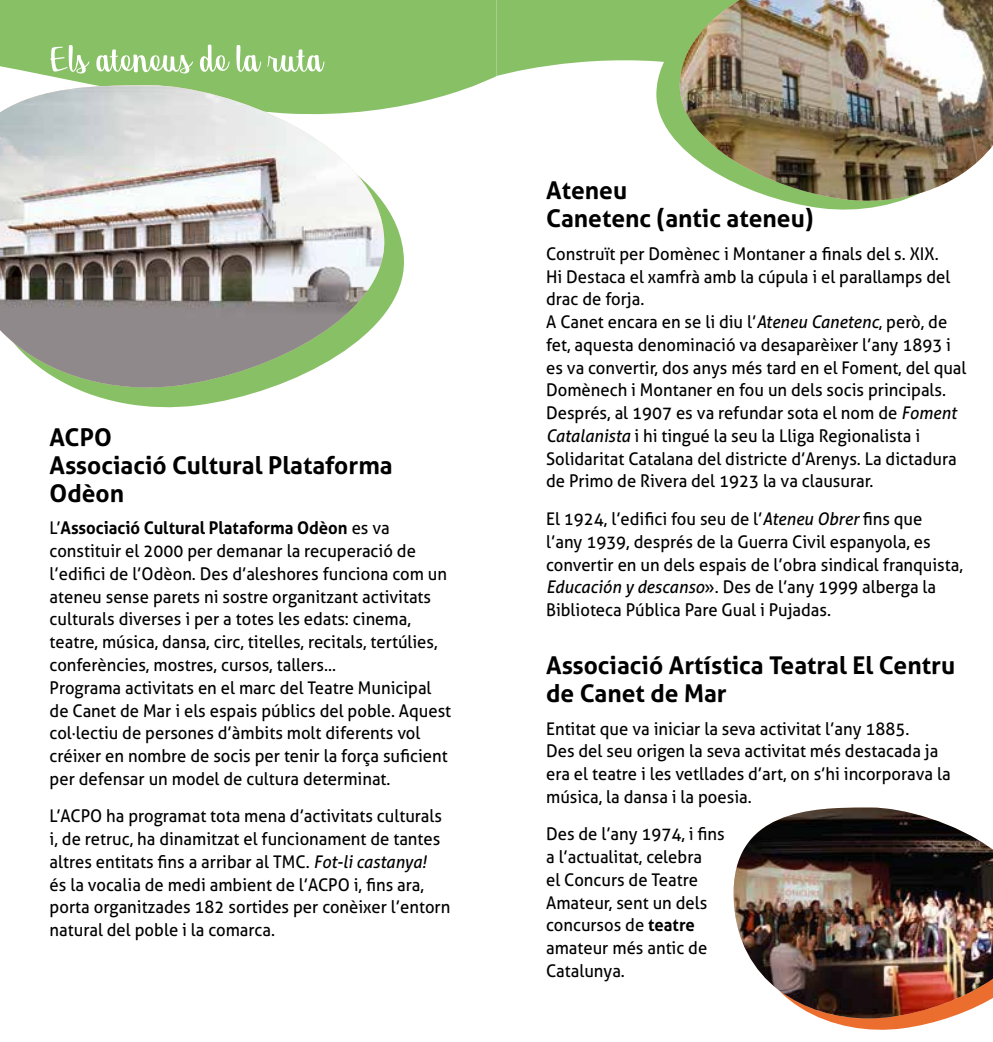
<style>
.page{position:relative;width:993px;height:1042px;background:#fff}
.page>*{position:absolute;margin:0;border:0;box-sizing:border-box;transform-origin:0 0}
.t1{font:52.5px "Georgina";color:#fff}
.t2{font:700 24.5px/28px "Aller";color:#000}
.t3{font:17.5px/22.8px "Aller";color:#000;scale:.95 1}
.s1{font-weight:700}
.s2{font-style:italic}
</style>
<div class="page">
<div style="left:0;top:0;width:496px;height:105px;background:#88c066"></div>
<svg style="left:496px;top:0;width:159px;height:77px;fill:#88c066"></svg>
<svg style="left:102px;top:102px;width:303px;height:306px"></svg>
<svg style="left:0;top:83px;width:385px;height:315px"></svg>
<img style="left:0;top:85px;width:385px;height:302px">
<svg style="left:655px;top:0;width:203px;height:210px;fill:#88c066"></svg>
<svg style="left:678px;top:0;width:215px;height:209px"></svg>
<img style="left:679px;top:0;width:313px;height:203px">
<svg style="left:820px;top:1018px;width:128px;height:8px"></svg>
<img style="left:733px;top:807px;width:259px;height:211px">
<h1 class="t1" style="left:50px;top:38px;width:273px">Els ateneus de la ruta</h1>
<h2 class="t2" style="left:50px;top:423px;width:344px">ACPO<br>Associació Cultural Plataforma<br>Odèon</h2>
<p class="t3" style="left:50px;top:517px;width:424px">L’<span class="s1">Associació Cultural Plataforma Odèon</span> es va constituir el 2000 per demanar la recuperació de l’edifici de l’Odèon. Des d’aleshores funciona com un ateneu sense parets ni sostre organitzant activitats culturals diverses i per a totes les edats: cinema, teatre, música, dansa, circ, titelles, recitals, tertúlies, conferències, mostres, cursos, tallers...<br>Programa activitats en el marc del Teatre Municipal de Canet de Mar i els espais públics del poble. Aquest col·lectiu de persones d’àmbits molt diferents vol créixer en nombre de socis per tenir la força suficient per defensar un model de cultura determinat.</p>
<p class="t3" style="left:50px;top:805px;width:423px">L’ACPO ha programat tota mena d’activitats culturals i, de retruc, ha dinamitzat el funcionament de tantes altres entitats fins a arribar al TMC. <span class="s2">Fot-li castanya!<br></span>és la vocalia de medi ambient de l’ACPO i, fins ara, porta organitzades 182 sortides per conèixer l’entorn natural del poble i la comarca.</p>
<h2 class="t2" style="left:546px;top:176px;width:269px">Ateneu<br>Canetenc (antic ateneu)</h2>
<p class="t3" style="left:546px;top:242px;width:444px">Construït per Domènec i Montaner a finals del s. XIX.<br>Hi Destaca el xamfrà amb la cúpula i el parallamps del drac de forja.<br>A Canet encara en se li diu l’<span class="s2">Ateneu Canetenc</span>, però, de fet, aquesta denominació va desaparèixer l’any 1893 i es va convertir, dos anys més tard en el Foment, del qual Domènech i Montaner en fou un dels socis principals.<br>Després, al 1907 es va refundar sota el nom de <span class="s2">Foment Catalanista</span> i hi tingué la seu la Lliga Regionalista i Solidaritat Catalana del districte d’Arenys. La dictadura de Primo de Rivera del 1923 la va clausurar.</p>
<p class="t3" style="left:546px;top:507px;width:440px">El 1924, l’edifici fou seu de l’<span class="s2">Ateneu Obrer</span> fins que l’any 1939, després de la Guerra Civil espanyola, es convertir en un dels espais de l’obra sindical franquista, <span class="s2">Educación y descanso</span>». Des de l’any 1999 alberga la Biblioteca Pública Pare Gual i Pujadas.</p>
<h2 class="t2" style="left:546px;top:651px;width:410px">Associació Artística Teatral El Centru de Canet de Mar</h2>
<p class="t3" style="left:546px;top:717px;width:427px">Entitat que va iniciar la seva activitat l’any 1885.<br>Des del seu origen la seva activitat més destacada ja era el teatre i les vetllades d’art, on s’hi incorporava la música, la dansa i la poesia.</p>
<p class="t3" style="left:546px;top:823px;width:189px">Des de l’any 1974, i fins a l’actualitat, celebra<br>el Concurs de Teatre<br>Amateur, sent un dels concursos de <span class="s1">teatre </span>amateur més antic de<br>Catalunya.</p>
</div>
